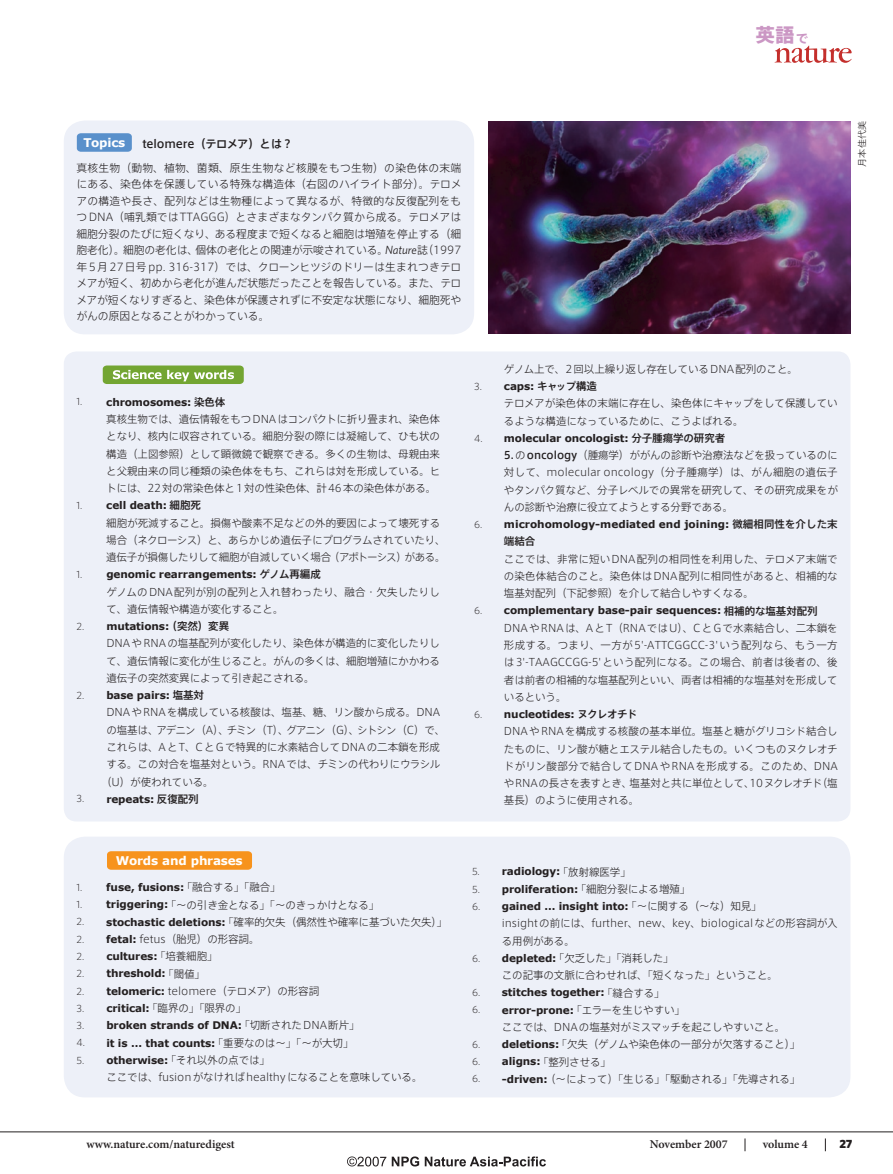
<style>
.page{position:relative;width:893px;height:1174px;background:#fff}
.page>*{position:absolute;margin:0;border:0;box-sizing:border-box;transform-origin:0 0}
.t1{font:800 18.9px "Axis Std";color:#cb97c4}
.t2{font:600 12px "Minion Pro";letter-spacing:-.005em;color:#231f20}
.t3{font:700 12px "Verdana";letter-spacing:-.02em;color:#fff}
.t4{font:900 12px "Whitney";color:#231f20}
.t5{font:500 11.25px "Axis Std";letter-spacing:-.01em;color:#231f20}
.t6{font:300 10.8px/16.5px "Axis Std";letter-spacing:-.01em;color:#231f20;text-align:justify}
.t7{font:300 10.5px/17.2px "Axis Std";letter-spacing:-.01em;color:#231f20;text-align:justify}
.t8{font:700 10.5px "Verdana";letter-spacing:-.01em;color:#231f20}
.t9{font:300 10.5px/17.2px "Axis Std";letter-spacing:.015em;color:#231f20}
.t10{font:300 10.5px "Axis Std";letter-spacing:-.09em;color:#231f20}
.t11{font:500 10.5px "Axis Std";color:#231f20}
.t12{font:300 9px "Axis Std";letter-spacing:.01em;color:#231f20}
.s1{font-weight:700;font-size:12.6px}
.s2{font-family:"Whitney";font-weight:400;font-style:italic;font-size:11.85px}
.s3{font-family:"Whitney";font-weight:300}
.s4{font-family:"Axis Std";font-weight:500}
.s5{font-family:"Whitney"}
.s6{font-family:"Verdana";font-weight:700}
.s7{font-weight:500}
.s8{font-family:"Axis Std";font-weight:300}
</style>
<div class="page">
<hr style="left:0;top:1131px;width:893px;height:1px;background:#231f20">
<svg style="left:775px;top:46px;width:77px;height:17px"></svg>
<div style="left:64px;top:836px;width:786px;height:261px;background:#edf0f8;border-radius:21px"></div>
<div style="left:107px;top:851px;width:145px;height:18px;background:#f7931d"></div>
<div style="left:64px;top:351px;width:786px;height:470px;background:#edf0f8;border-radius:13px"></div>
<svg style="left:103px;top:365px;width:141px;height:19px;background:#8fb65b"></svg>
<div style="left:64px;top:120px;width:410px;height:214px;background:#edf0f8;border-radius:21px"></div>
<svg style="left:77px;top:133px;width:55px;height:19px"></svg>
<img style="left:488px;top:121px;width:362px;height:212px">
<svg style="left:825px;top:1138px;width:1px;height:13px"></svg>
<svg style="left:745px;top:1138px;width:1px;height:13px"></svg>
<svg style="left:347px;top:1156px;width:39px;height:10px"></svg>
<svg style="left:392px;top:1156px;width:27px;height:10px"></svg>
<svg style="left:425px;top:1156px;width:121px;height:10px"></svg>
<h1 class="t1" style="left:756px;top:20px;width:54px">英語<span class="s1">で</span></h1>
<p class="t5" style="left:142px;top:135px;width:152px">telomere（テロメア）とは？</p>
<p class="t6" style="left:77px;top:159px;width:386px">真核生物（動物、植物、菌類、原生生物など核膜をもつ生物）の染色体の末端にある、染色体を保護している特殊な構造体（右図のハイライト部分）。テロメアの構造や長さ、配列などは生物種によって異なるが、特徴的な反復配列をもつDNA（哺乳類ではTTAGGG）とさまざまなタンパク質から成る。テロメアは細胞分裂のたびに短くなり、ある程度まで短くなると細胞は増殖を停止する（細胞老化）。細胞の老化は、個体の老化との関連が示唆されている。<span class="s2">Nature</span>誌（1997年5月27日号pp. 316-317）では、クローンヒツジのドリーは生まれつきテロメアが短く、初めから老化が進んだ状態だったことを報告している。また、テロメアが短くなりすぎると、染色体が保護されずに不安定な状態になり、細胞死やがんの原因となることがわかっている。</p>
<p class="t3" style="left:83px;top:135px;width:43px">Topics</p>
<p class="t8" style="left:77px;top:395px;width:150px"><span class="s3">1.</span> chromosomes: <span class="s4">染色体</span></p>
<p class="t7" style="left:106px;top:410px;width:335px">真核生物では、遺伝情報をもつDNAはコンパクトに折り畳まれ、染色体となり、核内に収容されている。細胞分裂の際には凝縮して、ひも状の構造（上図参照）として顕微鏡で観察できる。多くの生物は、母親由来と父親由来の同じ種類の染色体をもち、これらは対を形成している。ヒトには、22対の常染色体と1対の性染色体、計46本の染色体がある。</p>
<p class="t8" style="left:77px;top:498px;width:126px"><span class="s3">1.</span> cell death: <span class="s4">細胞死</span></p>
<p class="t7" style="left:106px;top:513px;width:341px;text-align:left">細胞が死滅すること。損傷や酸素不足などの外的要因によって壊死する場合（ネクローシス）と、あらかじめ遺伝子にプログラムされていたり、遺伝子が損傷したりして細胞が自滅していく場合（アポトーシス）がある。</p>
<p class="t8" style="left:77px;top:567px;width:246px"><span class="s3">1.</span> genomic rearrangements: <span class="s4">ゲノム再編成</span></p>
<p class="t9" style="left:106px;top:582px;width:335px">ゲノムのDNA配列が別の配列と入れ替わったり、融合・欠失したりして、遺伝情報や構造が変化すること。</p>
<p class="t8" style="left:77px;top:619px;width:154px"><span class="s3">2.</span> mutations:<span class="s4">（突然）変異</span></p>
<p class="t7" style="left:106px;top:634px;width:335px">DNAやRNAの塩基配列が変化したり、染色体が構造的に変化したりして、遺伝情報に変化が生じること。がんの多くは、細胞増殖にかかわる遺伝子の突然変異によって引き起こされる。</p>
<p class="t8" style="left:77px;top:688px;width:129px"><span class="s3">2.</span> base pairs: <span class="s4">塩基対</span></p>
<p class="t7" style="left:106px;top:703px;width:335px">DNAやRNAを構成している核酸は、塩基、糖、リン酸から成る。DNA</p>
<p class="t10" style="left:106px;top:722px;width:341px">の塩基は、アデニン（A）、チミン（T）、グアニン（G）、シトシン（C）で、</p>
<p class="t7" style="left:106px;top:737px;width:335px">これらは、AとT、CとGで特異的に水素結合してDNAの二本鎖を形成</p>
<p class="t7" style="left:106px;top:755px;width:335px">する。この対合を塩基対という。RNAでは、チミンの代わりにウラシル</p>
<p class="t7" style="left:101px;top:772px;width:114px">（U）が使われている。</p>
<p class="t8" style="left:77px;top:792px;width:124px"><span class="s3">3.</span> repeats: <span class="s4">反復配列</span></p>
<p class="t7" style="left:504px;top:360px;width:295px">ゲノム上で、2回以上繰り返し存在しているDNA配列のこと。</p>
<p class="t7" style="left:504px;top:377px;width:335px;text-align:left;text-indent:-30px"><span class="s5">3.</span> <span class="s6">caps:</span> <span class="s7">キャップ構造<br></span>テロメアが染色体の末端に存在し、染色体にキャップをして保護しているような構造になっているために、こうよばれる。</p>
<p class="t8" style="left:474px;top:431px;width:253px"><span class="s3">4.</span> molecular oncologist: <span class="s4">分子腫瘍学の研究者</span></p>
<p class="t7" style="left:504px;top:446px;width:335px"><span class="s7">5.</span>の<span class="s7">oncology</span>（腫瘍学）ががんの診断や治療法などを扱っているのに対して、molecular oncology（分子腫瘍学）は、がん細胞の遺伝子やタンパク質など、分子レベルでの異常を研究して、その研究成果をがんの診断や治療に役立てようとする分野である。</p>
<p class="t8" style="left:474px;top:517px;width:365px"><span class="s3">6.</span> microhomology-mediated end joining: <span class="s4">微細相同性を介した末</span></p>
<p class="t11" style="left:504px;top:533px;width:33px">端結合</p>
<p class="t7" style="left:504px;top:549px;width:335px">ここでは、非常に短いDNA配列の相同性を利用した、テロメア末端での染色体結合のこと。染色体はDNA配列に相同性があると、相補的な塩基対配列（下記参照）を介して結合しやすくなる。</p>
<p class="t8" style="left:474px;top:604px;width:345px"><span class="s3">6.</span> complementary base-pair sequences: <span class="s4">相補的な塩基対配列</span></p>
<p class="t7" style="left:504px;top:618px;width:335px">DNAやRNAは、AとT（RNAではU）、CとGで水素結合し、二本鎖を形成する。つまり、一方が5'-ATTCGGCC-3'いう配列なら、もう一方は3'-TAAGCCGG-5'という配列になる。この場合、前者は後者の、後者は前者の相補的な塩基配列といい、両者は相補的な塩基対を形成しているという。</p>
<p class="t8" style="left:474px;top:707px;width:165px"><span class="s3">6.</span> nucleotides: <span class="s4">ヌクレオチド</span></p>
<p class="t7" style="left:504px;top:722px;width:335px">DNAやRNAを構成する核酸の基本単位。塩基と糖がグリコシド結合したものに、リン酸が糖とエステル結合したもの。いくつものヌクレオチドがリン酸部分で結合してDNAやRNAを形成する。このため、DNAやRNAの長さを表すとき、塩基対と共に単位として、10ヌクレオチド（塩基長）のように使用される。</p>
<p class="t3" style="left:116px;top:853px;width:128px">Words and phrases</p>
<p class="t8" style="left:77px;top:880px;width:206px"><span class="s3">1.</span> fuse, fusions: <span class="s8">「融合する」「融合」</span></p>
<p class="t7" style="left:77px;top:895px;width:304px"><span class="s5">1.</span> <span class="s6">triggering:</span> 「～の引き金となる」「～のきっかけとなる」</p>
<p class="t7" style="left:77px;top:912px;width:372px"><span class="s5">2.</span> <span class="s6">stochastic deletions:</span> 「確率的欠失（偶然性や確率に基づいた欠失）」</p>
<p class="t7" style="left:77px;top:930px;width:184px"><span class="s5">2.</span> <span class="s6">fetal:</span> fetus（胎児）の形容詞。</p>
<p class="t8" style="left:77px;top:949px;width:143px"><span class="s3">2.</span> cultures: <span class="s8">「培養細胞」</span></p>
<p class="t8" style="left:77px;top:967px;width:130px"><span class="s3">2.</span> threshold: <span class="s8">「閾値」</span></p>
<p class="t7" style="left:77px;top:981px;width:244px"><span class="s5">2.</span> <span class="s6">telomeric:</span> telomere（テロメア）の形容詞</p>
<p class="t7" style="left:77px;top:999px;width:171px"><span class="s5">3.</span> <span class="s6">critical:</span> 「臨界の」「限界の」</p>
<p class="t8" style="left:77px;top:1018px;width:285px"><span class="s3">3.</span> broken strands of DNA: <span class="s8">「切断されたDNA断片」</span></p>
<p class="t8" style="left:77px;top:1036px;width:278px"><span class="s3">4.</span> it is … that counts: <span class="s8">「重要なのは～」「～が大切」</span></p>
<p class="t8" style="left:77px;top:1053px;width:195px"><span class="s3">5.</span> otherwise: <span class="s8">「それ以外の点では」</span></p>
<p class="t7" style="left:106px;top:1068px;width:318px">ここでは、fusionがなければhealthyになることを意味している。</p>
<p class="t8" style="left:472px;top:865px;width:160px"><span class="s3">5.</span> radiology: <span class="s8">「放射線医学」</span></p>
<p class="t8" style="left:472px;top:882px;width:220px"><span class="s3">5.</span> proliferation: <span class="s8">「細胞分裂による増殖」</span></p>
<p class="t8" style="left:472px;top:899px;width:291px"><span class="s3">6.</span> gained … insight into: <span class="s8">「～に関する（～な）知見」</span></p>
<p class="t7" style="left:502px;top:914px;width:337px">insightの前には、further、new、key、biologicalなどの形容詞が入る用例がある。</p>
<p class="t7" style="left:502px;top:948px;width:278px;text-indent:-30px"><span class="s5">6.</span> <span class="s6">depleted:</span> 「欠乏した」「消耗した」<br>この記事の文脈に合わせれば、「短くなった」ということ。</p>
<p class="t8" style="left:472px;top:985px;width:194px"><span class="s3">6.</span> stitches together: <span class="s8">「縫合する」</span></p>
<p class="t8" style="left:472px;top:1003px;width:214px"><span class="s3">6.</span> error-prone: <span class="s8">「エラーを生じやすい」</span></p>
<p class="t7" style="left:502px;top:1017px;width:285px">ここでは、DNAの塩基対がミスマッチを起こしやすいこと。</p>
<p class="t7" style="left:472px;top:1035px;width:330px"><span class="s5">6.</span> <span class="s6">deletions:</span> 「欠失（ゲノムや染色体の一部分が欠落すること）」</p>
<p class="t8" style="left:472px;top:1054px;width:140px"><span class="s3">6.</span> aligns: <span class="s8">「整列させる」</span></p>
<p class="t7" style="left:472px;top:1069px;width:330px"><span class="s5">6.</span> <span class="s6">-driven:</span> （～によって）「生じる」「駆動される」「先導される」</p>
<p class="t12" style="left:855px;top:167px;width:47px;rotate:-90deg">月本佳代美</p>
<p class="t2" style="left:86px;top:1137px;width:150px">www.nature.com/naturedigest</p>
<p class="t2" style="left:650px;top:1137px;width:79px">November 2007</p>
<p class="t2" style="left:763px;top:1137px;width:47px">volume 4</p>
<p class="t4" style="left:839px;top:1136px;width:15px">27</p>
</div>
